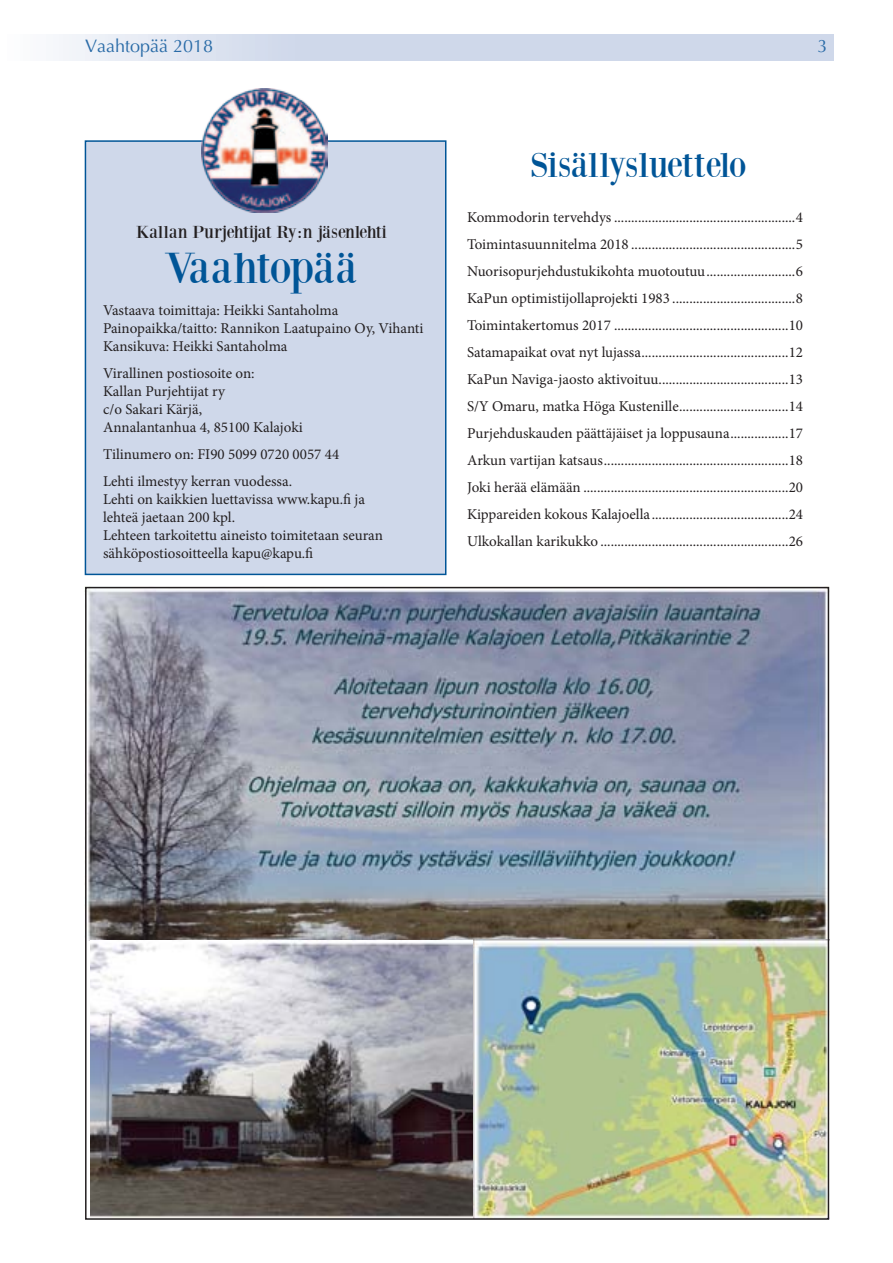
<style>
.page{position:relative;width:893px;height:1263px;background:#fff}
.page>*{position:absolute;margin:0;border:0;box-sizing:border-box;transform-origin:0 0}
.t1{font:45px "Bodoni XT";letter-spacing:-.04em;color:#005597}
.t2{font:36px "Bodoni XT";letter-spacing:-.035em;color:#005597}
.t3{font:18px "Bodoni XT";letter-spacing:-.035em;color:#231f20}
.t4{font:18px "Optima";color:#296ba7}
.t5{font:15px/27px "Minion Pro";color:#231f20}
</style>
<div class="page">
<svg style="left:59px;top:34px;width:774px;height:26px;background:#d4dcec"></svg>
<div style="left:85px;top:140px;width:361px;height:435px;background:#cfd8ea;border:2px solid #005597"></div>
<img style="left:88px;top:590px;width:738px;height:350px">
<img style="left:90px;top:940px;width:384px;height:277px">
<img style="left:474px;top:939px;width:356px;height:280px">
<img style="left:201px;top:88px;width:126px;height:124px">
<p class="t4" style="left:85px;top:35px;width:130px">Vaahtopää 2018</p>
<p class="t4" style="left:818px;top:35px;width:12px">3</p>
<p class="t3" style="left:136px;top:221px;width:252px">Kallan Purjehtijat Ry:n jäsenlehti</p>
<h1 class="t1" style="left:165px;top:241px;width:194px">Vaahtopää</h1>
<p class="t5" style="left:103px;top:301px;width:322px;line-height:18px">Vastaava toimittaja: Heikki Santaholma<br>Painopaikka/taitto: Rannikon Laatupaino Oy, Vihanti<br>Kansikuva: Heikki Santaholma</p>
<p class="t5" style="left:103px;top:364px;width:201px;line-height:18px">Virallinen postiosoite on:<br>Kallan Purjehtijat ry<br>c/o Sakari Kärjä,<br>Annalantanhua 4, 85100 Kalajoki</p>
<p class="t5" style="left:103px;top:441px;width:238px">Tilinumero on: FI90 5099 0720 0057 44<br>Lehti ilmestyy kerran vuodessa.</p>
<p class="t5" style="left:103px;top:490px;width:281px;line-height:18px">Lehti on kaikkien luettavissa www.kapu.fi ja lehteä jaetaan 200 kpl.<br>Lehteen tarkoitettu aineisto toimitetaan seuran sähköpostiosoitteella kapu@kapu.fi</p>
<h2 class="t2" style="left:529px;top:143px;width:219px">Sisällysluettelo</h2>
<p class="t5" style="left:467px;top:203px;width:337px;text-align:justify">Kommodorin tervehdys .....................................................4<br>Toimintasuunnitelma 2018 ................................................5<br>Nuorisopurjehdustukikohta muotoutuu..........................6<br>KaPun optimistijollaprojekti 1983 ....................................8<br>Toimintakertomus 2017 ...................................................10<br>Satamapaikat ovat nyt lujassa...........................................12<br>KaPun Naviga-jaosto aktivoituu......................................13<br>S/Y Omaru, matka Höga Kustenille................................14<br>Purjehduskauden päättäjäiset ja loppusauna.................17<br>Arkun vartijan katsaus......................................................18<br>Joki herää elämään ............................................................20<br>Kippareiden kokous Kalajoella........................................24<br>Ulkokallan karikukko .......................................................26</p>
</div>
